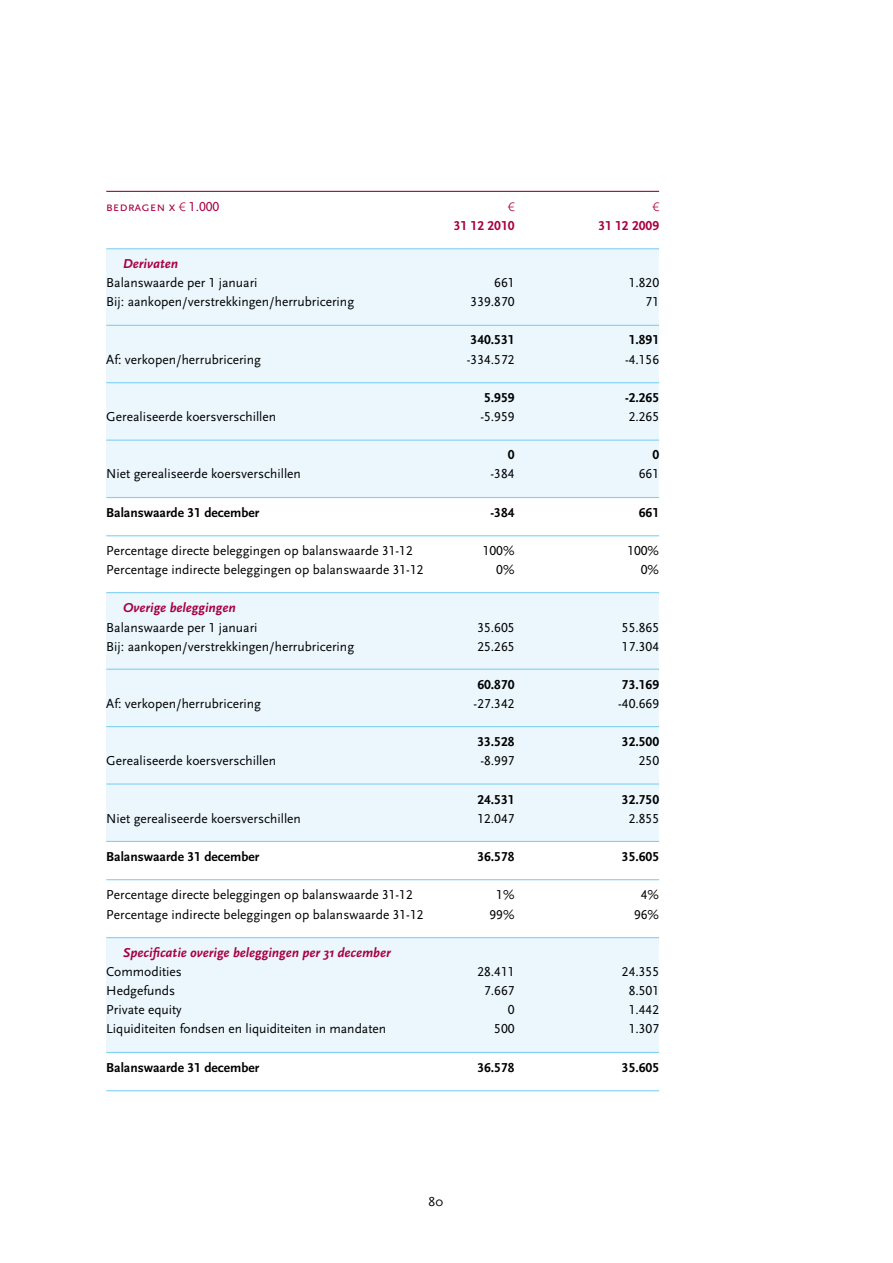
<style>
.page{position:relative;width:893px;height:1263px;background:#fff}
.page>*{position:absolute;margin:0;border:0;box-sizing:border-box;transform-origin:0 0}
.t1{font:13.5px/19.2px "Scala Sans";color:#000}
.t2{font:13.5px "Scala Sans Caps";color:#000}
.t3{font:700 13.5px "Scala Sans Figures";color:#000}
.t4{font:700 13.5px "Scala Sans";color:#000}
.t5{font:italic 700 13.5px "Scala Sans";color:#a90041}
.t6{font:700 13.5px "Scala Sans Figures";color:#a90041}
.t7{font:13.5px "Scala Sans Caps";color:#a90041}
.t8{font:12px "Linotype Euro Font Ato F";color:#a90041}
.s1{font-family:"Linotype Euro Font Ato F";font-size:12px}
.s2{font-family:"Scala Sans"}
.s3{font-weight:700;font-style:italic;color:#a90041}
.s4{font-family:"Scala Sans Caps"}
.s5{font-family:"Scala Sans Figures"}
</style>
<div class="page">
<div style="left:106px;top:936px;width:553px;height:116px;background:#ebf7fd"></div>
<div style="left:106px;top:249px;width:553px;height:248px;background:#ebf7fd"></div>
<div style="left:106px;top:593px;width:553px;height:248px;background:#ebf7fd"></div>
<hr style="left:106px;top:191px;width:553px;height:1px;background:#a90041">
<hr style="left:106px;top:248px;width:553px;height:1px;background:#81d0f4">
<hr style="left:106px;top:592px;width:553px;height:1px;background:#81d0f4">
<hr style="left:106px;top:325px;width:553px;height:1px;background:#81d0f4">
<hr style="left:106px;top:669px;width:553px;height:1px;background:#81d0f4">
<hr style="left:106px;top:535px;width:553px;height:1px;background:#81d0f4">
<hr style="left:106px;top:879px;width:553px;height:1px;background:#81d0f4">
<hr style="left:106px;top:937px;width:553px;height:1px;background:#81d0f4">
<hr style="left:106px;top:1052px;width:553px;height:1px;background:#81d0f4">
<hr style="left:106px;top:1090px;width:553px;height:1px;background:#81d0f4">
<hr style="left:106px;top:440px;width:553px;height:1px;background:#81d0f4">
<hr style="left:106px;top:783px;width:553px;height:1px;background:#81d0f4">
<hr style="left:106px;top:497px;width:553px;height:1px;background:#81d0f4">
<hr style="left:106px;top:841px;width:553px;height:1px;background:#81d0f4">
<hr style="left:106px;top:382px;width:553px;height:1px;background:#81d0f4">
<hr style="left:106px;top:726px;width:553px;height:1px;background:#81d0f4">
<p class="t7" style="left:106px;top:199px;width:115px">bedragen x <span class="s1">1</span> 1<span class="s2">.</span>000</p>
<p class="t8" style="left:508px;top:199px;width:8px">1</p>
<p class="t8" style="left:652px;top:199px;width:8px">1</p>
<p class="t6" style="left:454px;top:220px;width:62px">31 12 2010</p>
<p class="t6" style="left:598px;top:220px;width:62px">31 12 2009</p>
<p class="t1" style="left:106px;top:254px;width:153px;text-indent:17px"><span class="s3">Derivaten<br></span>Balanswaarde per <span class="s4">1</span> januari</p>
<p class="t2" style="left:494px;top:275px;width:22px">661</p>
<p class="t2" style="left:629px;top:275px;width:32px">1<span class="s2">.</span>820</p>
<p class="t1" style="left:106px;top:292px;width:249px">Bij: aankopen/verstrekkingen/herrubricering</p>
<p class="t2" style="left:471px;top:294px;width:45px">339<span class="s2">.</span>870</p>
<p class="t2" style="left:646px;top:294px;width:15px">71</p>
<p class="t3" style="left:471px;top:335px;width:45px">340<span class="s2">.</span>531</p>
<p class="t3" style="left:629px;top:335px;width:32px">1<span class="s2">.</span>891</p>
<p class="t1" style="left:106px;top:350px;width:156px">Af: verkopen/herrubricering</p>
<p class="t2" style="left:467px;top:352px;width:49px"><span class="s2">-</span>334<span class="s2">.</span>572</p>
<p class="t2" style="left:625px;top:352px;width:36px"><span class="s2">-</span>4<span class="s2">.</span>156</p>
<p class="t3" style="left:484px;top:392px;width:32px">5<span class="s2">.</span>959</p>
<p class="t3" style="left:625px;top:392px;width:36px"><span class="s2">-</span>2<span class="s2">.</span>265</p>
<p class="t1" style="left:106px;top:407px;width:171px">Gerealiseerde koersverschillen</p>
<p class="t2" style="left:480px;top:409px;width:36px"><span class="s2">-</span>5<span class="s2">.</span>959</p>
<p class="t2" style="left:629px;top:409px;width:32px">2<span class="s2">.</span>265</p>
<p class="t3" style="left:508px;top:449px;width:8px">0</p>
<p class="t3" style="left:652px;top:449px;width:8px">0</p>
<p class="t1" style="left:106px;top:465px;width:196px">Niet gerealiseerde koersverschillen</p>
<p class="t2" style="left:491px;top:467px;width:25px"><span class="s2">-</span>384</p>
<p class="t2" style="left:639px;top:467px;width:22px">661</p>
<p class="t4" style="left:106px;top:505px;width:154px">Balanswaarde <span class="s5">31</span> december</p>
<p class="t3" style="left:491px;top:507px;width:25px"><span class="s2">-</span>384</p>
<p class="t3" style="left:639px;top:507px;width:22px">661</p>
<p class="t1" style="left:106px;top:541px;width:308px">Percentage directe beleggingen op balanswaarde <span class="s4">31</span>-<span class="s4">12</span></p>
<p class="t2" style="left:483px;top:543px;width:33px">100<span class="s2">%</span></p>
<p class="t2" style="left:627px;top:543px;width:33px">100<span class="s2">%</span></p>
<p class="t1" style="left:106px;top:560px;width:319px">Percentage indirecte beleggingen op balanswaarde <span class="s4">31</span>-<span class="s4">12</span></p>
<p class="t2" style="left:496px;top:562px;width:20px">0<span class="s2">%</span></p>
<p class="t2" style="left:641px;top:562px;width:20px">0<span class="s2">%</span></p>
<p class="t1" style="left:106px;top:599px;width:153px;text-align:center"><span class="s3">Overige beleggingen<br></span>Balanswaarde per <span class="s4">1</span> januari</p>
<p class="t2" style="left:477px;top:620px;width:39px">35<span class="s2">.</span>605</p>
<p class="t2" style="left:622px;top:620px;width:39px">55<span class="s2">.</span>865</p>
<p class="t1" style="left:106px;top:637px;width:249px">Bij: aankopen/verstrekkingen/herrubricering</p>
<p class="t2" style="left:477px;top:639px;width:39px">25<span class="s2">.</span>265</p>
<p class="t2" style="left:622px;top:639px;width:39px">17<span class="s2">.</span>304</p>
<p class="t3" style="left:477px;top:679px;width:39px">60<span class="s2">.</span>870</p>
<p class="t3" style="left:622px;top:679px;width:39px">73<span class="s2">.</span>169</p>
<p class="t1" style="left:106px;top:694px;width:156px">Af: verkopen/herrubricering</p>
<p class="t2" style="left:474px;top:696px;width:42px"><span class="s2">-</span>27<span class="s2">.</span>342</p>
<p class="t2" style="left:618px;top:696px;width:42px"><span class="s2">-</span>40<span class="s2">.</span>669</p>
<p class="t3" style="left:477px;top:736px;width:39px">33<span class="s2">.</span>528</p>
<p class="t3" style="left:622px;top:736px;width:39px">32<span class="s2">.</span>500</p>
<p class="t1" style="left:106px;top:752px;width:171px">Gerealiseerde koersverschillen</p>
<p class="t2" style="left:480px;top:754px;width:36px"><span class="s2">-</span>8<span class="s2">.</span>997</p>
<p class="t2" style="left:639px;top:754px;width:22px">250</p>
<p class="t3" style="left:477px;top:794px;width:39px">24<span class="s2">.</span>531</p>
<p class="t3" style="left:622px;top:794px;width:39px">32<span class="s2">.</span>750</p>
<p class="t1" style="left:106px;top:809px;width:196px">Niet gerealiseerde koersverschillen</p>
<p class="t2" style="left:477px;top:811px;width:39px">12<span class="s2">.</span>047</p>
<p class="t2" style="left:629px;top:811px;width:32px">2<span class="s2">.</span>855</p>
<p class="t4" style="left:106px;top:849px;width:154px">Balanswaarde <span class="s5">31</span> december</p>
<p class="t3" style="left:477px;top:851px;width:39px">36<span class="s2">.</span>578</p>
<p class="t3" style="left:622px;top:851px;width:39px">35<span class="s2">.</span>605</p>
<p class="t1" style="left:106px;top:886px;width:308px">Percentage directe beleggingen op balanswaarde <span class="s4">31</span>-<span class="s4">12</span></p>
<p class="t2" style="left:496px;top:888px;width:20px">1<span class="s2">%</span></p>
<p class="t2" style="left:641px;top:888px;width:20px">4<span class="s2">%</span></p>
<p class="t1" style="left:106px;top:905px;width:319px">Percentage indirecte beleggingen op balanswaarde <span class="s4">31</span>-<span class="s4">12</span></p>
<p class="t2" style="left:490px;top:907px;width:26px">99<span class="s2">%</span></p>
<p class="t2" style="left:634px;top:907px;width:26px">96<span class="s2">%</span></p>
<p class="t5" style="left:123px;top:945px;width:269px">Specificatie overige beleggingen per 31 december</p>
<p class="t1" style="left:106px;top:962px;width:77px">Commodities</p>
<p class="t2" style="left:477px;top:964px;width:39px">28<span class="s2">.</span>411</p>
<p class="t2" style="left:622px;top:964px;width:39px">24<span class="s2">.</span>355</p>
<p class="t1" style="left:106px;top:981px;width:70px">Hedgefunds</p>
<p class="t2" style="left:484px;top:983px;width:32px">7<span class="s2">.</span>667</p>
<p class="t2" style="left:629px;top:983px;width:32px">8<span class="s2">.</span>501</p>
<p class="t1" style="left:106px;top:1000px;width:77px">Private equity</p>
<p class="t2" style="left:508px;top:1002px;width:8px">0</p>
<p class="t2" style="left:629px;top:1002px;width:32px">1<span class="s2">.</span>442</p>
<p class="t1" style="left:106px;top:1019px;width:281px">Liquiditeiten fondsen en liquiditeiten in mandaten</p>
<p class="t2" style="left:494px;top:1022px;width:22px">500</p>
<p class="t2" style="left:629px;top:1022px;width:32px">1<span class="s2">.</span>307</p>
<p class="t4" style="left:106px;top:1060px;width:154px">Balanswaarde <span class="s5">31</span> december</p>
<p class="t3" style="left:477px;top:1062px;width:39px">36<span class="s2">.</span>578</p>
<p class="t3" style="left:622px;top:1062px;width:39px">35<span class="s2">.</span>605</p>
<p class="t1" style="left:429px;top:1192px;width:16px">80</p>
</div>
